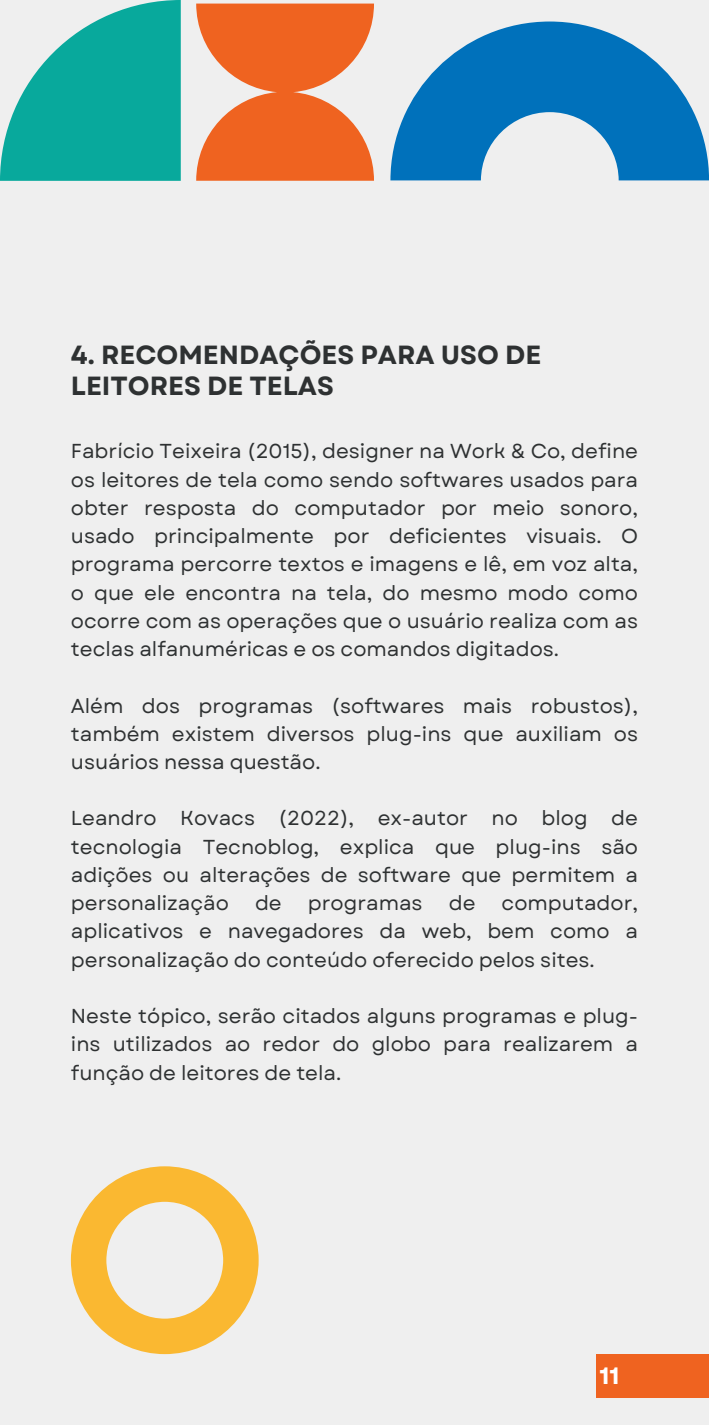
<style>
.page{position:relative;width:709px;height:1425px;background:#fff}
.page>*{position:absolute;margin:0;border:0;box-sizing:border-box;transform-origin:0 0}
.t1{font:700 26.25px/30.8px "Garet";color:#2e3132}
.t2{font:700 23.62px "Garet";color:#fff}
.t3{font:20.12px/28.2px "Garet";color:#2e3132;text-align:justify}
</style>
<div class="page">
<div style="left:0;top:0;width:709px;height:1424px;background:#efefef"></div>
<svg style="left:71px;top:1166px;width:188px;height:187px"></svg>
<svg style="left:196px;top:4px;width:178px;height:177px"></svg>
<svg style="left:0;top:0;width:181px;height:181px"></svg>
<svg style="left:390px;top:22px;width:319px;height:158px;fill:#0071bb"></svg>
<div style="left:597px;top:1353px;width:112px;height:44px;background:#ef6320"></div>
<p class="t1" style="left:71px;top:339px;width:472px">4. RECOMENDAÇÕES PARA USO DE<br>LEITORES DE TELAS</p>
<p class="t3" style="left:71px;top:437px;width:568px">Fabrício Teixeira (2015), designer na Work &amp; Co, define os leitores de tela como sendo softwares usados para obter resposta do computador por meio sonoro, usado principalmente por deficientes visuais. O programa percorre textos e imagens e lê, em voz alta, o que ele encontra na tela, do mesmo modo como ocorre com as operações que o usuário realiza com as teclas alfanuméricas e os comandos digitados.</p>
<p class="t3" style="left:71px;top:691px;width:568px">Além dos programas (softwares mais robustos), também existem diversos plug-ins que auxiliam os usuários nessa questão.</p>
<p class="t3" style="left:71px;top:804px;width:568px">Leandro Kovacs (2022), ex-autor no blog de tecnologia Tecnoblog, explica que plug-ins são adições ou alterações de software que permitem a personalização</p>
<p class="t3" style="left:71px;top:889px;width:568px;text-indent:431px">computador, aplicativos e navegadores da web, bem como a personalização do conteúdo oferecido pelos sites.</p>
<p class="t3" style="left:71px;top:1001px;width:568px">Neste tópico, serão citados alguns programas e plug&shy;ins utilizados ao redor do globo para realizarem a função de leitores de tela.</p>
<p class="t3" style="left:255px;top:889px;width:28px">de</p>
<p class="t3" style="left:308px;top:889px;width:116px">programas</p>
<p class="t3" style="left:449px;top:889px;width:28px">de</p>
<p class="t2" style="left:599px;top:1357px;width:22px">11</p>
</div>
